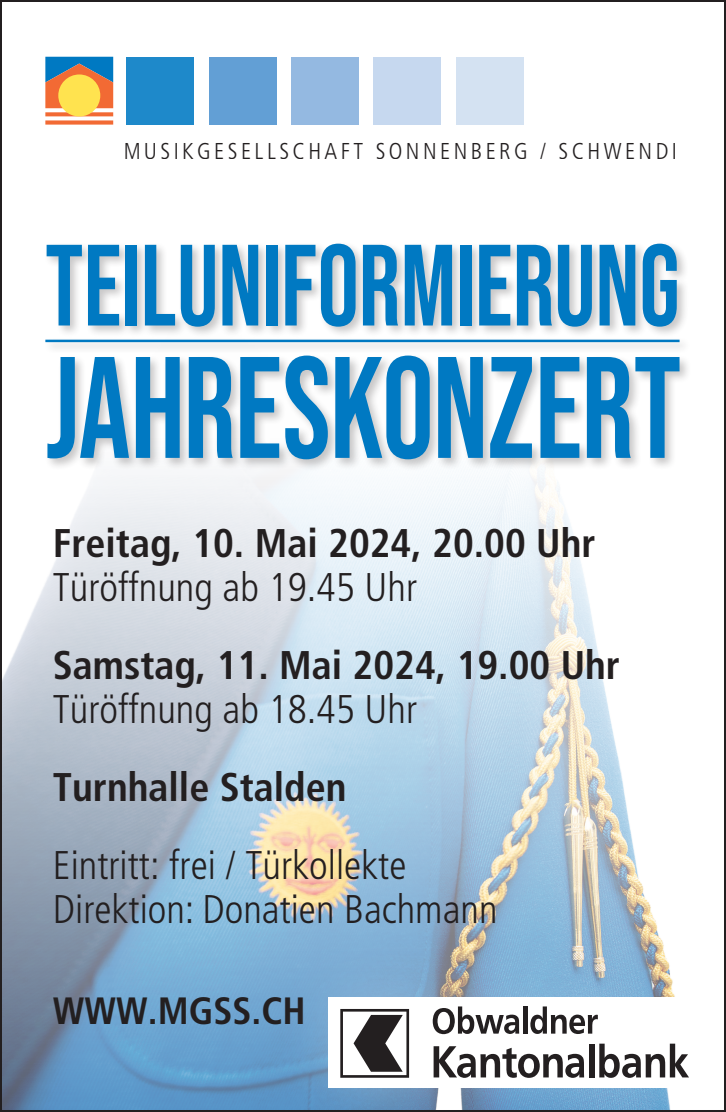
<style>
.page{position:relative;width:726px;height:1112px;background:#fff}
.page>*{position:absolute;margin:0;border:0;box-sizing:border-box;transform-origin:0 0}
.t1{font:144px "Bebas Neue";letter-spacing:-.005em;color:#0079c2;scale:.9 1}
.t2{font:115.2px "Bebas Neue";letter-spacing:-.005em;color:#0079c2;scale:.9 1}
.t3{font:300 condensed 40px/44px "Frutiger LT Std";color:#231f20}
.t4{font:700 condensed 40px "Frutiger LT Std";color:#231f20}
.t5{font:700 condensed 38px "Frutiger LT Std";color:#231f20}
.t6{font:300 condensed 22.8px "Frutiger LT Std";letter-spacing:.15em;color:#231f20}
</style>
<div class="page">
<img style="left:3px;top:475px;width:656px;height:633px">
<div style="left:126px;top:57px;width:68px;height:67px;background:#1e89ca"></div>
<div style="left:209px;top:57px;width:67px;height:67px;background:#629fd5"></div>
<div style="left:373px;top:57px;width:68px;height:67px;background:#c6d8ef"></div>
<div style="left:455px;top:57px;width:68px;height:67px;background:#d4e2f2"></div>
<div style="left:291px;top:57px;width:68px;height:67px;background:#94b9e1"></div>
<svg style="left:45px;top:57px;width:68px;height:68px;background:#a38682"></svg>
<div style="left:58px;top:74px;width:42px;height:42px;background:#ffe34f;border-radius:50%"></div>
<div style="left:43px;top:241px;width:649px;height:231px;background:#231f20;opacity:.25"></div>
<hr style="left:45px;top:339px;width:634px;height:3px;background:#0079c2">
<div style="left:269px;top:936px;width:457px;height:175px;background:#fff;opacity:.75"></div>
<svg style="left:340px;top:1008px;width:69px;height:69px"></svg>
<svg style="left:433px;top:1006px;width:86px;height:27px"></svg>
<hr style="left:523px;top:1006px;width:4px;height:27px;background:#231f20">
<svg style="left:530px;top:1006px;width:68px;height:27px"></svg>
<svg style="left:433px;top:1045px;width:151px;height:32px"></svg>
<div style="left:589px;top:1043px;width:5px;height:34px;background:#231f20"></div>
<svg style="left:599px;top:1043px;width:90px;height:34px"></svg>
<p class="t6" style="left:123px;top:138px;width:555px">MUSIKGESELLSCHAFT SONNENBERG / SCHWENDI</p>
<h2 class="t2" style="left:45px;top:220px;width:706px">TEILUNIFORMIERUNG</h2>
<h1 class="t1" style="left:45px;top:326px;width:708px">JAHRESKONZERT</h1>
<p class="t4" style="left:53px;top:519px;width:544px">Freitag, 10. Mai 2024, 20.00 Uhr</p>
<p class="t3" style="left:53px;top:565px;width:366px">Türöffnung ab 19.45 Uhr</p>
<p class="t4" style="left:53px;top:641px;width:568px">Samstag, 11. Mai 2024, 19.00 Uhr</p>
<p class="t3" style="left:53px;top:687px;width:366px">Türöffnung ab 18.45 Uhr</p>
<p class="t4" style="left:53px;top:763px;width:295px">Turnhalle Stalden</p>
<p class="t3" style="left:53px;top:843px;width:446px">Eintritt: frei / Türkollekte<br>Direktion: Donatien Bachmann</p>
<p class="t5" style="left:53px;top:987px;width:254px">WWW.MGSS.CH</p>
</div>
